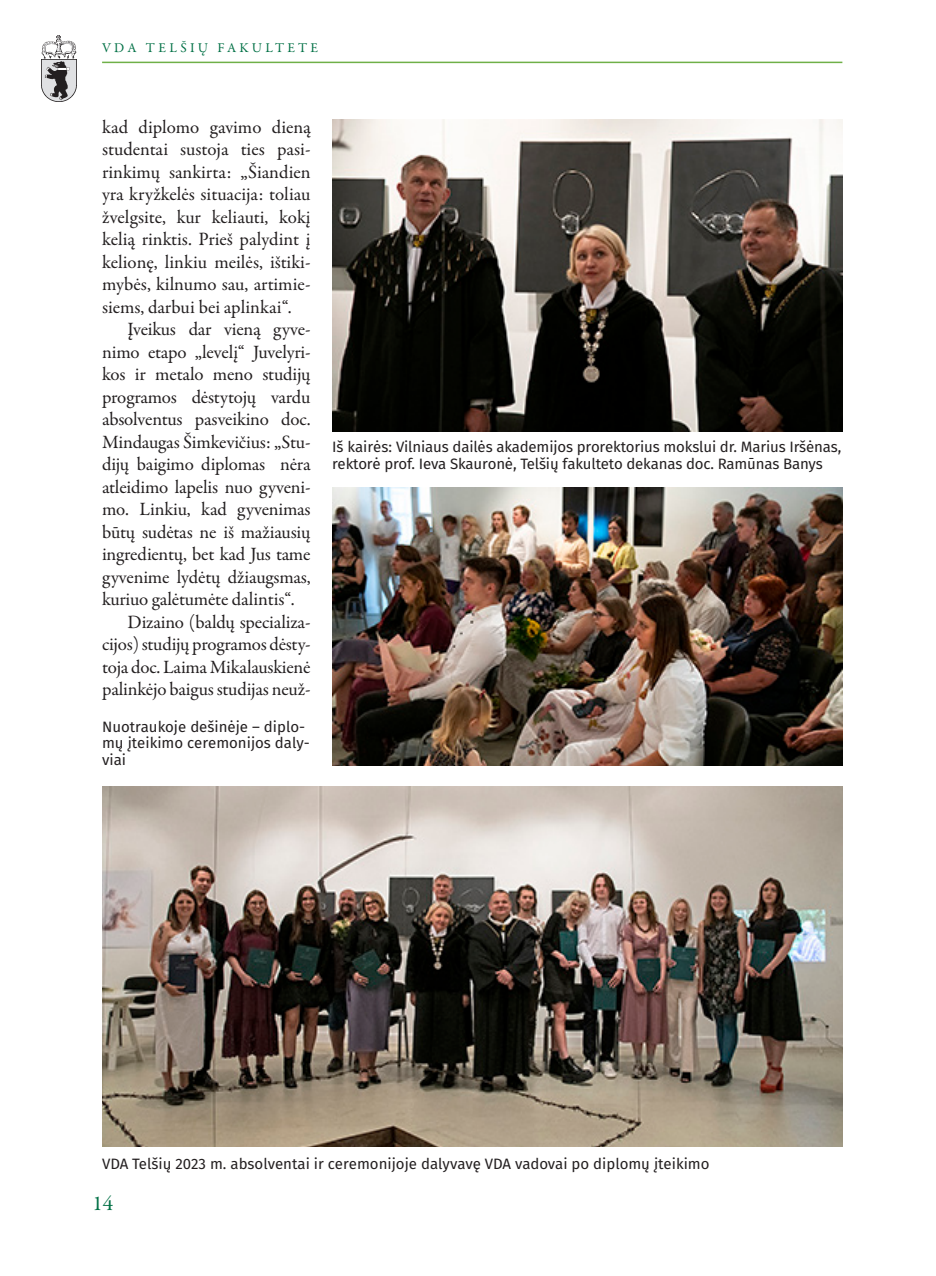
<style>
.page{position:relative;width:936px;height:1276px;background:#fff}
.page>*{position:absolute;margin:0;border:0;box-sizing:border-box;transform-origin:0 0}
.t1{font:21px "Garamond Premr Pro";color:#017045}
.tekstas{font:18.9px/22.5px "Garamond Premr Pro";letter-spacing:-.01em;color:#231f20;text-align:justify}
.parašas{font:15px/16.5px "Fira Sans";letter-spacing:-.01em;color:#231f20}
.t2{font:13.5px "Garamond Premr Pro";letter-spacing:.25em;color:#017045}
</style>
<div class="page">
<hr style="left:102px;top:62px;width:740px;height:1px;background:#6fb048">
<img style="left:42px;top:35px;width:34px;height:67px">
<img style="left:332px;top:119px;width:510px;height:312px">
<img style="left:332px;top:487px;width:510px;height:278px">
<img style="left:102px;top:786px;width:740px;height:360px">
<p class="t2" style="left:102px;top:39px;width:217px">VDA TELŠIŲ FAKULTETE</p>
<p class="tekstas" style="left:102px;top:116px;width:210px">kad diplomo gavimo dieną studentai sustoja ties pasi&shy;rinkimų sankirta: „Šiandien yra kryžkelės situacija: toliau žvelgsite, kur keliauti, kokį kelią rinktis. Prieš palydint į kelionę, linkiu meilės, ištiki&shy;mybės, kilnumo sau, artimie&shy;siems, darbui bei aplinkai“.</p>
<p class="tekstas" style="left:102px;top:319px;width:210px;text-indent:26px">Įveikus dar vieną gyve&shy;nimo etapo „levelį“ Juvelyri&shy;kos ir metalo meno studijų programos dėstytojų vardu absolventus pasveikino doc.<br>Mindaugas Šimkevičius: „Stu&shy;dijų baigimo diplomas nėra atleidimo lapelis nuo gyveni&shy;mo. Linkiu, kad gyvenimas būtų sudėtas ne iš mažiausių ingredientų, bet kad Jus tame gyvenime lydėtų džiaugsmas, kuriuo galėtumėte dalintis“.</p>
<p class="tekstas" style="left:102px;top:611px;width:210px;text-indent:26px">Dizaino (baldų specializa&shy;cijos) studijų programos dėsty&shy;toja doc. Laima Mikalauskienė palinkėjo baigus studijas neuž-</p>
<p class="parašas" style="left:102px;top:719px;width:209px">Nuotraukoje dešinėje – diplo&shy;mų įteikimo ceremonijos daly&shy;viai</p>
<p class="parašas" style="left:332px;top:439px;width:510px">Iš kairės: Vilniaus dailės akademijos prorektorius mokslui dr. Marius Iršėnas, rektorė prof. Ieva Skauronė, Telšių fakulteto dekanas doc. Ramūnas Banys</p>
<p class="parašas" style="left:102px;top:1156px;width:609px">VDA Telšių 2023 m. absolventai ir ceremonijoje dalyvavę VDA vadovai po diplomų įteikimo</p>
<p class="t1" style="left:92px;top:1191px;width:22px">14</p>
</div>
